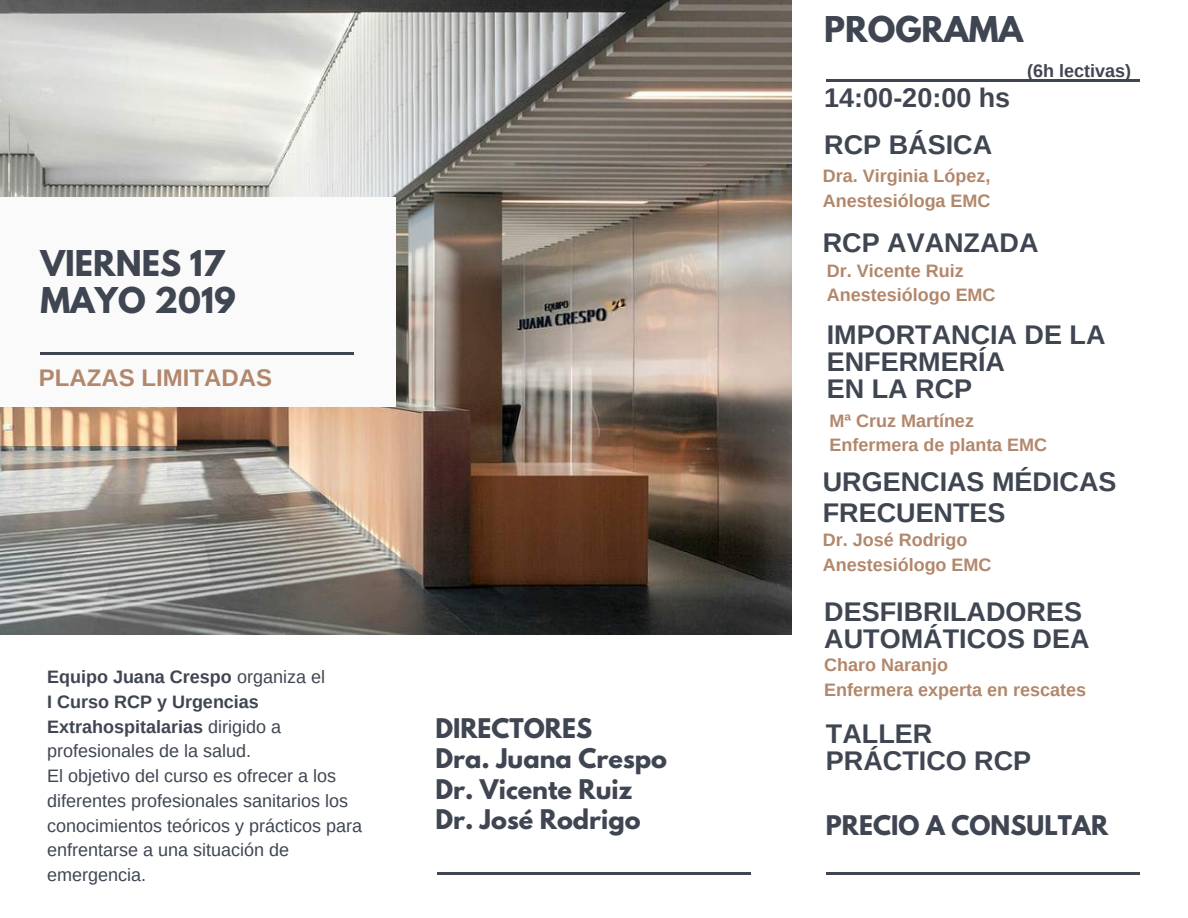
<style>
.page{position:relative;width:1188px;height:918px;background:#fff}
.page>*{position:absolute;margin:0;border:0;box-sizing:border-box;transform-origin:0 0}
.t1{font:700 31.5px/37.2px "League Spartan";color:#3f4652}
.t2{font:700 27px/27px "Arimo";color:#3f4652}
.t3{font:700 24px/30.3px "League Spartan";color:#3f4652}
.t4{font:700 24px "Arimo";color:#b2876b}
.t5{font:18px/24.8px "Arimo";color:#3f4652}
.t6{font:700 18px/24.8px "Arimo";color:#b2876b}
.t7{font:700 18px "Arimo";color:#3f4652}
.s1{font-weight:700}
</style>
<div class="page">
<img style="left:0;top:0;width:791px;height:634px">
<div style="left:0;top:197px;width:396px;height:209px;background:#fafafa"></div>
<hr style="left:40px;top:352px;width:314px;height:2px;background:#3f4652">
<hr style="left:437px;top:873px;width:314px;height:2px;background:#3f4652">
<hr style="left:826px;top:80px;width:314px;height:2px;background:#3f4652">
<hr style="left:826px;top:873px;width:314px;height:2px;background:#3f4652">
<h1 class="t1" style="left:40px;top:249px;width:197px">VIERNES 17<br>MAYO 2019</h1>
<h3 class="t4" style="left:39px;top:364px;width:235px">PLAZAS LIMITADAS</h3>
<p class="t5" style="left:47px;top:665px;width:316px"><span class="s1">Equipo Juana Crespo</span> organiza el<br><span class="s1">I Curso RCP y Urgencias<br>Extrahospitalarias</span> dirigido a profesionales de la salud.<br>El objetivo del curso es ofrecer a los diferentes profesionales sanitarios los conocimientos teóricos y prácticos para enfrentarse a una situación de emergencia.</p>
<h3 class="t3" style="left:435px;top:716px;width:233px">DIRECTORES<br>Dra. Juana Crespo<br>Dr. Vicente Ruiz<br>Dr. José Rodrigo</h3>
<h1 class="t1" style="left:824px;top:15px;width:201px">PROGRAMA</h1>
<h2 class="t2" style="left:824px;top:85px;width:188px">14:00-20:00 hs</h2>
<p class="t7" style="left:1027px;top:61px;width:105px">(6h lectivas)</p>
<h2 class="t2" style="left:824px;top:131px;width:169px">RCP BÁSICA</h2>
<p class="t6" style="left:823px;top:164px;width:169px">Dra. Virginia López,<br>Anestesióloga EMC</p>
<h2 class="t2" style="left:823px;top:229px;width:217px">RCP AVANZADA</h2>
<p class="t6" style="left:827px;top:258px;width:170px">Dr. Vicente Ruiz<br>Anestesiólogo EMC</p>
<h2 class="t2" style="left:827px;top:321px;width:280px">IMPORTANCIA DE LA<br>ENFERMERÍA<br>EN LA RCP</h2>
<p class="t6" style="left:829px;top:408px;width:219px">Mª Cruz Martínez<br>Enfermera de planta EMC</p>
<h2 class="t2" style="left:823px;top:467px;width:295px;line-height:30.3px">URGENCIAS MÉDICAS<br>FRECUENTES</h2>
<p class="t6" style="left:823px;top:528px;width:170px">Dr. José Rodrigo<br>Anestesiólogo EMC</p>
<h2 class="t2" style="left:824px;top:598px;width:267px">DESFIBRILADORES<br>AUTOMÁTICOS DEA</h2>
<p class="t6" style="left:824px;top:652px;width:263px">Charo Naranjo<br>Enfermera experta en rescates</p>
<h2 class="t2" style="left:826px;top:720px;width:207px">TALLER<br>PRÁCTICO RCP</h2>
<h3 class="t3" style="left:826px;top:813px;width:284px">PRECIO A CONSULTAR</h3>
</div>
